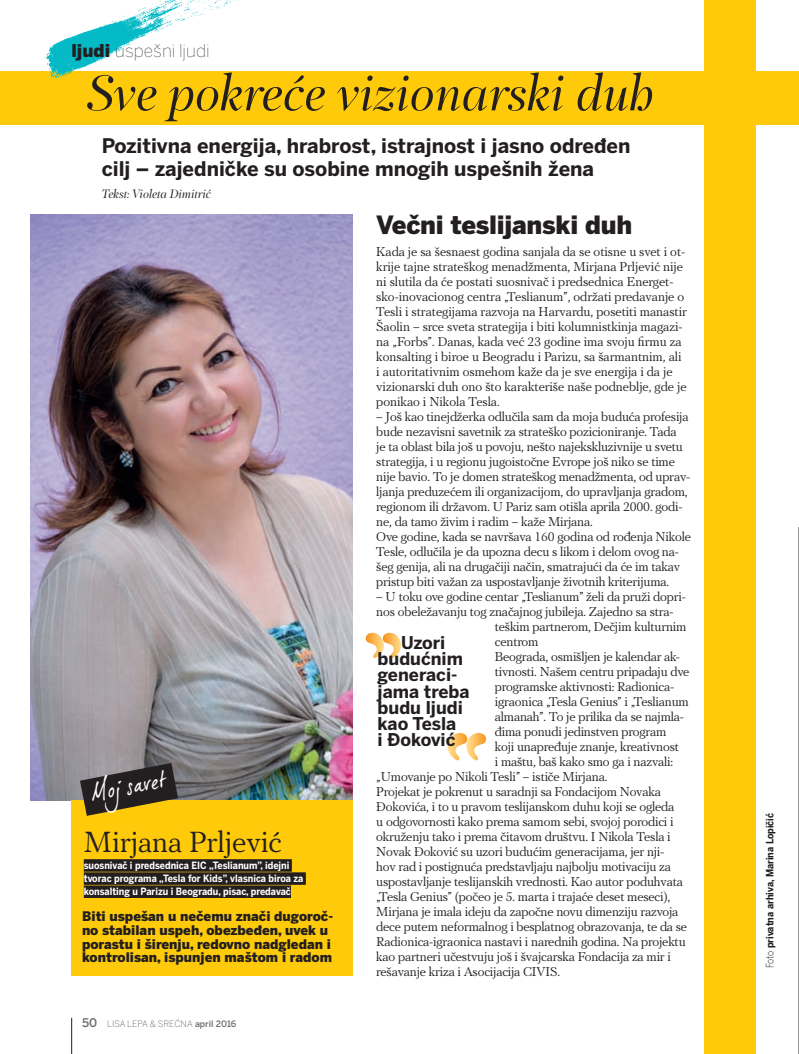
<style>
.page{position:relative;width:799px;height:1054px;background:#fff}
.page>*{position:absolute;margin:0;border:0;box-sizing:border-box;transform-origin:0 0}
.t1{font:italic 52px "PF Regal Display Pro";color:#231f20}
.L_NORMAL_serif{font:30px "PF Regal Text Pro Regular A";color:#231f20}
.L_antrf_nasl_2{font:900 25px "Benton Sans";letter-spacing:-.01em;color:#231f20}
.t2{font:23.38px "dear Joe 5 CASUAL P";color:#fff;scale:.9 1}
.t3{font:700 20px/22.5px "Benton Sans";color:#231f20}
.L_vest_sans{font:700 17.5px/16.2px "Benton Sans";color:#231f20}
.t4{font:100 17.5px "Benton Sans";color:#231f20}
.L_NORMAL_serif-2{font:13.12px/15px "PF Regal Text Pro Regular A";letter-spacing:-.01em;color:#231f20}
.L_vest_sans-2{font:900 13.12px/13.8px "Benton Sans";color:#231f20}
.t5{font:italic 12.5px "PF Regal Display Pro";color:#231f20}
.L_Potpis_slike_podvu{font:700 10px/13.1px "Benton Sans";color:#fff;scale:.9 1}
.L_Potpis_slike{font:700 10px "Benton Sans";color:#231f20;scale:.9 1}
.t6{font:300 8.75px "Benton Sans";color:#6c6d70}
.s1{font-weight:900}
.s2{font-weight:500;font-size:11.88px}
.s3{font-weight:500}
.s4{font-weight:300}
</style>
<div class="page">
<hr style="left:71px;top:1017px;width:1px;height:36px;background:#231f20">
<img style="left:31px;top:215px;width:322px;height:584px">
<div style="left:0;top:71px;width:798px;height:54px;background:#feca0a"></div>
<svg style="left:44px;top:0;width:195px;height:79px"></svg>
<div style="left:71px;top:799px;width:282px;height:176px;background:#feca0a"></div>
<svg style="left:80px;top:762px;width:98px;height:53px;background:#5b5034"></svg>
<div style="left:84px;top:859px;width:208px;height:12px;background:#231f20"></div>
<div style="left:84px;top:872px;width:222px;height:12px;background:#231f20"></div>
<div style="left:84px;top:885px;width:207px;height:12px;background:#231f20"></div>
<div style="left:703px;top:0;width:52px;height:1053px;background:#feca0a"></div>
<svg style="left:447px;top:733px;width:39px;height:28px"></svg>
<svg style="left:365px;top:632px;width:36px;height:26px"></svg>
<hr style="left:798px;top:527px;width:1px;height:526px;background:#939598">
<p class="t4" style="left:71px;top:40px;width:140px"><span class="s1">ljudi</span> uspešni ljudi</p>
<p class="t1" style="left:86px;top:63px;width:568px">Sve pokreće vizionarski duh</p>
<p class="t3" style="left:102px;top:134px;width:530px">Pozitivna energija, hrabrost, istrajnost i jasno određen cilj – zajedničke su osobine mnogih uspešnih žena</p>
<p class="t5" style="left:102px;top:187px;width:111px">Tekst: Violeta Dimitrić</p>
<p class="L_antrf_nasl_2" style="left:376px;top:210px;width:257px">Večni teslijanski duh</p>
<p class="L_NORMAL_serif-2" style="left:376px;top:244px;width:312px">Kada je sa šesnaest godina sanjala da se otisne u svet i ot&shy;krije tajne strateškog menadžmenta, Mirjana Prljević nije ni slutila da će postati suosnivač i predsednica Energet&shy;sko-inovacionog centra „Teslianum”, održati predavanje o Tesli i strategijama razvoja na Harvardu, posetiti manastir Šaolin – srce sveta strategija i biti kolumnistkinja magazi&shy;na „Forbs”. Danas, kada već 23 godine ima svoju firmu za konsalting i biroe u Beogradu i Parizu, sa šarmantnim, ali i autoritativnim osmehom kaže da je sve energija i da je vizionarski duh ono što karakteriše naše podneblje, gde je ponikao i Nikola Tesla.</p>
<p class="L_NORMAL_serif-2" style="left:376px;top:409px;width:315px">– Još kao tinejdžerka odlučila sam da moja buduća profesija bude nezavisni savetnik za strateško pozicioniranje. Tada<br>je ta oblast bila još u povoju, nešto najekskluzivnije u svetu strategija, i u regionu jugoistočne Evrope još niko se time nije bavio. To je domen strateškog menadžmenta, od uprav&shy;ljanja preduzećem ili organizacijom, do upravljanja gradom, regionom ili državom. U Pariz sam otišla aprila 2000. godi&shy;ne, da tamo živim i radim – kaže Mirjana.</p>
<p class="L_NORMAL_serif-2" style="left:376px;top:529px;width:316px">Ove godine, kada se navršava 160 godina od rođenja Nikole Tesle, odlučila je da upozna decu s likom i delom ovog na&shy;šeg genija, ali na drugačiji način, smatrajući da će im takav pristup biti važan za uspostavljanje životnih kriterijuma.</p>
<p class="L_NORMAL_serif-2" style="left:376px;top:589px;width:311px">– U toku ove godine centar „Teslianum” želi da pruži dopri-</p>
<p class="L_NORMAL_serif-2" style="left:376px;top:604px;width:299px">nos obeležavanju tog značajnog jubileja. Zajedno sa stra-</p>
<p class="L_NORMAL_serif-2" style="left:494px;top:619px;width:193px">teškim partnerom, Dečjim kulturnim</p>
<p class="L_NORMAL_serif-2" style="left:494px;top:634px;width:45px">centrom</p>
<p class="L_NORMAL_serif-2" style="left:494px;top:649px;width:187px">Beograda, osmišljen je kalendar ak-</p>
<p class="L_NORMAL_serif-2" style="left:494px;top:664px;width:196px">tivnosti. Našem centru pripadaju dve</p>
<p class="L_NORMAL_serif-2" style="left:494px;top:679px;width:181px">programske aktivnosti: Radionica-</p>
<p class="L_NORMAL_serif-2" style="left:494px;top:694px;width:195px">igraonica „Tesla Genius” i „Teslianum</p>
<p class="L_NORMAL_serif-2" style="left:494px;top:709px;width:191px">almanah”. To je prilika da se najmla-</p>
<p class="L_NORMAL_serif-2" style="left:494px;top:724px;width:173px">đima ponudi jedinstven program</p>
<p class="L_NORMAL_serif-2" style="left:494px;top:739px;width:185px">koji unapređuje znanje, kreativnost</p>
<p class="L_NORMAL_serif-2" style="left:494px;top:754px;width:180px">i maštu, baš kako smo ga i nazvali:</p>
<p class="L_NORMAL_serif-2" style="left:376px;top:769px;width:232px">„Umovanje po Nikoli Tesli” – ističe Mirjana.</p>
<p class="L_NORMAL_serif-2" style="left:376px;top:784px;width:312px">Projekat je pokrenut u saradnji sa Fondacijom Novaka Đokovića, i to u pravom teslijanskom duhu koji se ogleda<br>u odgovornosti kako prema samom sebi, svojoj porodici i okruženju tako i prema čitavom društvu. I Nikola Tesla i Novak Đoković su uzori budućim generacijama, jer nji-<br>hov rad i postignuća predstavljaju najbolju motivaciju za uspostavljanje teslijanskih vrednosti. Kao autor poduhvata „Tesla Genius” (počeo je 5. marta i trajaće deset meseci), Mirjana je imala ideju da započne novu dimenziju razvoja dece putem neformalnog i besplatnog obrazovanja, te da se Radionica-igraonica nastavi i narednih godina. Na projektu kao partneri učestvuju još i švajcarska Fondacija za mir i rešavanje kriza i Asocijacija CIVIS.</p>
<p class="L_vest_sans" style="left:377px;top:634px;width:93px;text-indent:24px">Uzori budućnim generaci&shy;jama treba budu ljudi kao Tesla<br>i Đoković</p>
<p class="t2" style="left:89px;top:778px;width:86px;rotate:-11deg">Moj savet</p>
<p class="L_NORMAL_serif" style="left:84px;top:824px;width:199px">Mirjana Prljević</p>
<p class="L_Potpis_slike_podvu" style="left:84px;top:858px;width:245px">suosnivač i predsednica EIC „Teslianum”, idejni tvorac programa „Tesla for Kids”, vlasnica biroa za konsalting u Parizu i Beogradu, pisac, predavač</p>
<p class="L_vest_sans-2" style="left:82px;top:909px;width:252px">Biti uspešan u nečemu znači dugoroč&shy;no stabilan uspeh, obezbeđen, uvek u porastu i širenju, redovno nadgledan i kontrolisan, ispunjen maštom i radom</p>
<p class="t6" style="left:82px;top:1018px;width:156px"><span class="s2">50</span> LISA LEPA &amp; SREĆNA <span class="s3">april 2016</span></p>
<p class="L_Potpis_slike" style="left:763px;top:968px;width:174px;rotate:-90deg"><span class="s4">Foto</span> privatna arhiva, Marina Lopičić</p>
</div>
